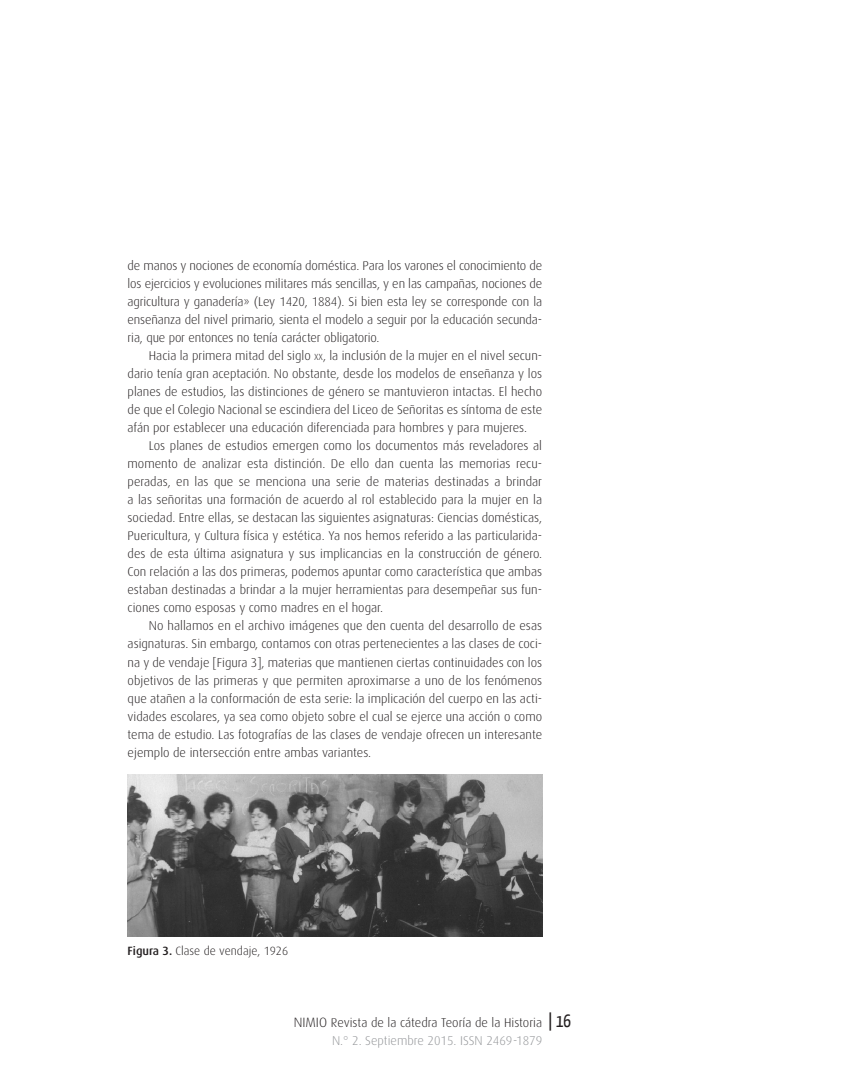
<style>
.page{position:relative;width:859px;height:1085px;background:#fff}
.page>*{position:absolute;margin:0;border:0;box-sizing:border-box;transform-origin:0 0}
.t1{font:18px "Yanone Kaffeesatz";color:#231f20}
.t2{font:300 12.75px/18px "Dax";color:#231f20;text-align:justify}
.t3{font:300 12px "Dax";color:#231f20}
.s1{font-size:8.85px}
.s2{font-style:inherit}
.s3{font-weight:500}
.s4{font-size:13.5px}
.s5{color:#939598}
</style>
<div class="page">
<img style="left:128px;top:774px;width:414px;height:162px">
<p class="t2" style="left:128px;top:257px;width:416px">de manos y nociones de economía doméstica. Para los varones el conocimiento de los ejercicios y evoluciones militares más sencillas, y en las campañas, nociones de agricultura y ganadería» (Ley 1420, 1884). Si bien esta ley se corresponde con la enseñanza del nivel primario, sienta el modelo a seguir por la educación secunda&shy;ria, que por entonces no tenía carácter obligatorio.</p>
<p class="t2" style="left:128px;top:347px;width:416px;text-indent:21px">Hacia la primera mitad del siglo <span class="s1">xx</span><span class="s2">,</span> la inclusión de la mujer en el nivel secun&shy;dario tenía gran aceptación. No obstante, desde los modelos de enseñanza y los planes de estudios, las distinciones de género se mantuvieron intactas. El hecho de que el Colegio Nacional se escindiera del Liceo de Señoritas es síntoma de este afán por establecer una educación diferenciada para hombres y para mujeres.</p>
<p class="t2" style="left:128px;top:437px;width:416px;text-indent:21px">Los planes de estudios emergen como los documentos más reveladores al momento de analizar esta distinción. De ello dan cuenta las memorias recu&shy;peradas, en las que se menciona una serie de materias destinadas a brindar a las señoritas una formación de acuerdo al rol establecido para la mujer en la sociedad. Entre ellas, se destacan las siguientes asignaturas: Ciencias domésticas, Puericultura, y Cultura física y estética. Ya nos hemos referido a las particularida&shy;des de esta última asignatura y sus implicancias en la construcción de género.<br>Con relación a las dos primeras, podemos apuntar como característica que ambas estaban destinadas a brindar a la mujer herramientas para desempeñar sus fun&shy;ciones como esposas y como madres en el hogar.</p>
<p class="t2" style="left:128px;top:617px;width:416px;text-indent:21px">No hallamos en el archivo imágenes que den cuenta del desarrollo de esas asignaturas. Sin embargo, contamos con otras pertenecientes a las clases de coci&shy;na y de vendaje [Figura 3], materias que mantienen ciertas continuidades con los objetivos de las primeras y que permiten aproximarse a uno de los fenómenos que atañen a la conformación de esta serie: la implicación del cuerpo en las acti&shy;vidades escolares, ya sea como objeto sobre el cual se ejerce una acción o como tema de estudio. Las fotografías de las clases de vendaje ofrecen un interesante ejemplo de intersección entre ambas variantes.</p>
<p class="t3" style="left:128px;top:943px;width:162px"><span class="s3">Figura 3.</span> Clase de vendaje, 1926</p>
<p class="t2" style="left:294px;top:1013px;width:250px;text-align:right"><span class="s4">NIMIO</span> Revista de la cátedra Teoría de la Historia<br><span class="s5">N.° 2. Septiembre 2015. ISSN 2469-1879</span></p>
<h1 class="t1" style="left:547px;top:1009px;width:25px">| 16</h1>
</div>
